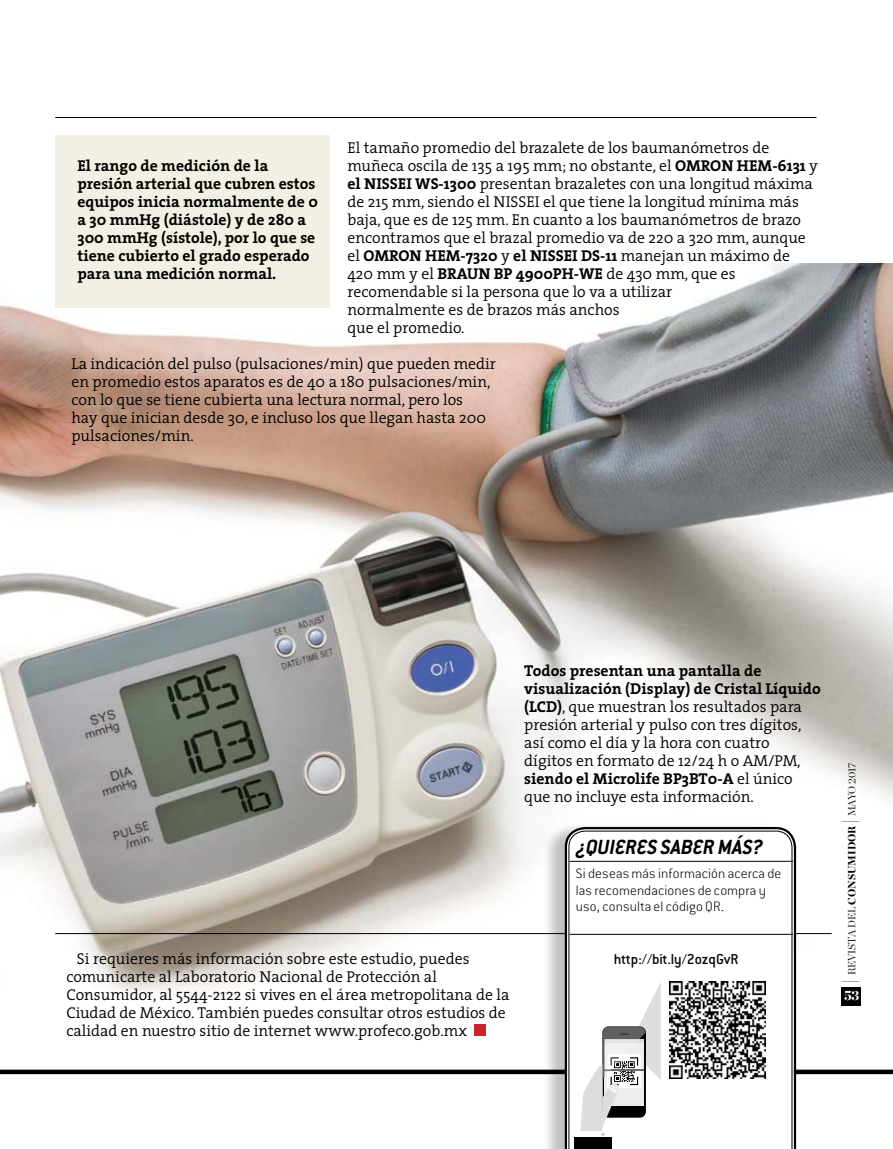
<style>
.page{position:relative;width:893px;height:1149px;background:#fff}
.page>*{position:absolute;margin:0;border:0;box-sizing:border-box;transform-origin:0 0}
.t1{font:italic 700 22.5px "Conduit ITC Std";color:#000}
.t2{font:300 15.75px/18px "The Serif";color:#000}
.t3{font:700 15.75px/18px "The Serif";color:#000}
.t4{font:500 15.75px "Conduit ITC Std";letter-spacing:-.01em;color:#000}
.t5{font:200 15px/16.5px "Conduit ITC Std";letter-spacing:.01em;color:#000}
.t6{font:900 13.5px "Chronicle Display";color:#fff}
.t7{font:300 10.5px "Chronicle Display";color:#000}
.s1{font-weight:700}
.s2{font-size:18px}
.s3{font-weight:900}
</style>
<div class="page">
<img style="left:0;top:263px;width:893px;height:742px">
<svg style="left:0;top:1069px;width:893px;height:4px;background:#292929"></svg>
<div style="left:842px;top:986px;width:19px;height:18px;background:#000"></div>
<div style="left:474px;top:1023px;width:11px;height:12px;background:#c9252c"></div>
<hr style="left:55px;top:117px;width:761px;height:1px;background:#000">
<hr style="left:55px;top:932px;width:777px;height:1px;background:#000">
<div style="left:55px;top:135px;width:274px;height:172px;background:#f2f0e4"></div>
<div style="left:542px;top:821px;width:251px;height:327px;background:#000;opacity:.25"></div>
<svg style="left:565px;top:826px;width:231px;height:322px"></svg>
<svg style="left:568px;top:830px;width:224px;height:318px"></svg>
<hr style="left:569px;top:860px;width:224px;height:1px;background:#000">
<hr style="left:569px;top:933px;width:224px;height:1px;background:#000">
<img style="left:669px;top:981px;width:97px;height:96px">
<div style="left:576px;top:1130px;width:31px;height:10px;background:#fff"></div>
<div style="left:574px;top:1137px;width:38px;height:11px;background:#000"></div>
<svg style="left:579px;top:981px;width:82px;height:167px"></svg>
<p class="t3" style="left:77px;top:156px;width:242px">El rango de medición de la presión arterial que cubren estos equipos inicia normalmente de 0 a 30 mmHg (diástole) y de 280 a<br>300 mmHg (sístole), por lo que se tiene cubierto el grado esperado para una medición normal.</p>
<p class="t2" style="left:347px;top:138px;width:472px">El tamaño promedio del brazalete de los baumanómetros de muñeca oscila de 135 a 195 mm; no obstante, el <span class="s1">OMRON HEM-6131</span> y <span class="s1">el NISSEI WS-1300</span> presentan brazaletes con una longitud máxima de 215 mm, siendo el NISSEI el que tiene la longitud mínima más baja, que es de 125 mm. En cuanto a los baumanómetros de brazo encontramos que el brazal promedio va de 220 a 320 mm, aunque el <span class="s1">OMRON HEM-7320</span> y <span class="s1">el NISSEI DS-11</span> manejan un máximo de 420 mm y el <span class="s1">BRAUN BP 4900PH-WE</span> de 430 mm, que es recomendable si la persona que lo va a utilizar<br>normalmente es de brazos más anchos<br>que el promedio.</p>
<p class="t2" style="left:71px;top:354px;width:426px">La indicación del pulso (pulsaciones/min) que pueden medir en promedio estos aparatos es de 40 a 180 pulsaciones/min, con lo que se tiene cubierta una lectura normal, pero los<br>hay que inician desde 30, e incluso los que llegan hasta 200 pulsaciones/min.</p>
<p class="t2" style="left:66px;top:948px;width:445px;text-indent:11px">Si requieres más información sobre este estudio, puedes comunicarte al Laboratorio Nacional de Protección al Consumidor, al 5544-2122 si vives en el área metropolitana de la Ciudad de México. También puedes consultar otros estudios de calidad en nuestro sitio de internet www.profeco.gob.mx</p>
<p class="t2" style="left:524px;top:660px;width:298px"><span class="s1">Todos presentan una pantalla de visualización (Display) de Cristal Líquido (LCD)</span>, que muestran los resultados para presión arterial y pulso con tres dígitos, así como el día y la hora con cuatro dígitos en formato de 12/24 h o AM/PM, <span class="s1">siendo el Microlife BP3BT0-A</span> el único que no incluye esta información.</p>
<h1 class="t1" style="left:576px;top:833px;width:189px">¿QUIERES SABER MÁS?</h1>
<p class="t5" style="left:576px;top:865px;width:207px">Si deseas más información acerca de las recomendaciones de compra y uso, consulta el código QR.</p>
<p class="t4" style="left:614px;top:949px;width:126px">http://bit.ly/2ozqGvR</p>
<p class="t7" style="left:845px;top:983px;width:223px;rotate:-90deg"><span class="s2">|</span> REVISTA DEL <span class="s3">CONSUMIDOR</span> <span class="s2">|</span> MAYO 2017</p>
<p class="t6" style="left:844px;top:985px;width:17px">53</p>
</div>
